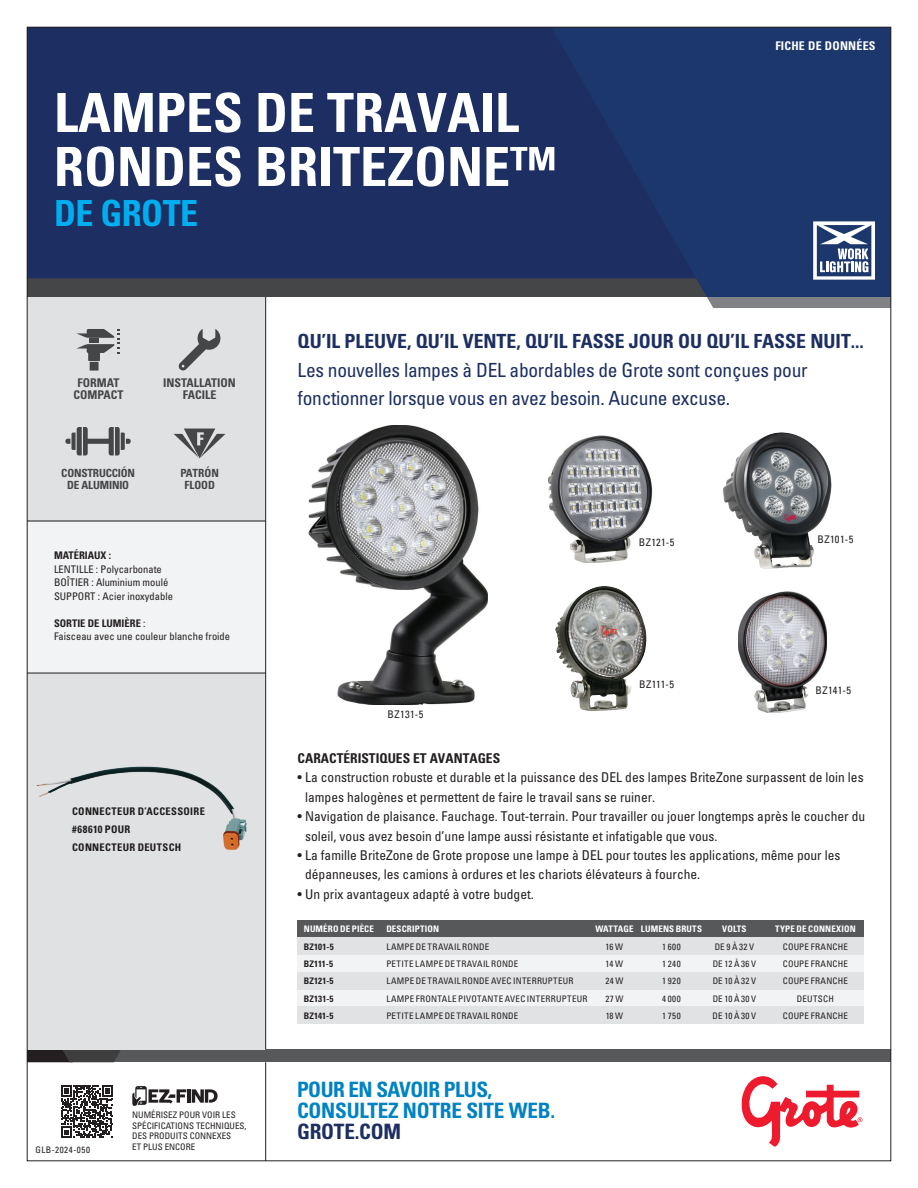
<style>
.page{position:relative;width:918px;height:1188px;background:#fff}
.page>*{position:absolute;margin:0;border:0;box-sizing:border-box;transform-origin:0 0}
.t1{font:700 condensed 54px/54px "Univers LT Std";color:#fff}
.t2{font:700 condensed 36px "Univers LT Std";letter-spacing:-.015em;color:#00aeef}
.t3{font:700 condensed 21.15px/21.1px "Univers LT Std";letter-spacing:-.01em;color:#0082c3}
.t4{font:700 condensed 21.15px "Univers LT Std";letter-spacing:-.01em;color:#1d2f62}
.t5{font:condensed 19.5px/28.5px "Univers LT Std";letter-spacing:-.015em;color:#1d2f62}
.t6{font:700 condensed 19.5px "Univers LT Std";color:#1d2f62}
.t7{font:condensed 13.5px/19.5px "Univers LT Std";color:#231f20}
.t8{font:700 condensed 13.5px "Univers LT Std";color:#231f20}
.t9{font:700 condensed 12px/12px "Univers LT Pro";color:#454647;text-align:center}
.t10{font:700 condensed 12px "Univers LT Std";letter-spacing:.02em;color:#fff}
.t11{font:700 condensed 11.25px/12px "Univers LT Std";letter-spacing:-.015em;color:#454647;text-align:center}
.t12{font:condensed 10.5px/13.5px "Univers LT Std";color:#231f20}
.t13{font:700 condensed 10.5px/17.9px "Univers LT Std";letter-spacing:.03em;color:#231f20}
.t14{font:700 condensed 10.5px "Univers LT Std";color:#231f20}
.t15{font:condensed 9px/10.5px "Univers LT Std";letter-spacing:.015em;color:#231f20}
.t16{font:700 condensed 9px "Univers LT Std";letter-spacing:.015em;color:#fff}
.t17{font:700 condensed 9px "Univers LT Std";letter-spacing:.025em;color:#231f20}
.t18{font:condensed 9px "Univers LT Std";letter-spacing:.065em;color:#231f20}
.t19{font:condensed 7.05px/7.4px "Univers";letter-spacing:.015em;color:#231f20}
.t20{font:700 condensed 7.05px "Univers";letter-spacing:-.015em;color:#231f20}
.s1{font-weight:700}
</style>
<div class="page">
<div style="left:266px;top:27px;width:625px;height:270px;background:#1d2f62"></div>
<div style="left:29px;top:29px;width:237px;height:192px;background:#1d2f62"></div>
<div style="left:27px;top:1050px;width:864px;height:12px;background:#57585a"></div>
<svg style="left:29px;top:1050px;width:92px;height:12px"></svg>
<svg style="left:741px;top:1076px;width:121px;height:71px"></svg>
<svg style="left:132px;top:1086px;width:54px;height:20px"></svg>
<hr style="left:187px;top:1089px;width:4px;height:14px;background:#231f20">
<svg style="left:192px;top:1089px;width:26px;height:14px"></svg>
<div style="left:27px;top:297px;width:239px;height:753px;background:#f2f3f4"></div>
<svg style="left:61px;top:1085px;width:52px;height:53px"></svg>
<div style="left:298px;top:920px;width:566px;height:17px;background:#57585a"></div>
<div style="left:298px;top:937px;width:566px;height:87px;background:#f2f3f4"></div>
<div style="left:298px;top:937px;width:566px;height:18px;background:#e1e2e4"></div>
<div style="left:298px;top:1007px;width:566px;height:17px;background:#e1e2e4"></div>
<div style="left:298px;top:972px;width:566px;height:17px;background:#e1e2e4"></div>
<img style="left:555px;top:586px;width:92px;height:125px">
<img style="left:723px;top:432px;width:109px;height:137px">
<img style="left:738px;top:592px;width:89px;height:121px">
<img style="left:548px;top:436px;width:105px;height:127px">
<img style="left:309px;top:425px;width:179px;height:280px">
<div style="left:27px;top:673px;width:239px;height:377px;background:#e0e1e3"></div>
<div style="left:27px;top:297px;width:239px;height:224px;background:#e0e1e3"></div>
<hr style="left:27px;top:521px;width:239px;height:1px;background:#231f20">
<hr style="left:27px;top:673px;width:239px;height:1px;background:#231f20">
<svg style="left:77px;top:329px;width:43px;height:42px"></svg>
<svg style="left:174px;top:429px;width:52px;height:29px"></svg>
<svg style="left:65px;top:427px;width:66px;height:28px"></svg>
<svg style="left:178px;top:329px;width:42px;height:42px"></svg>
<img style="left:36px;top:766px;width:211px;height:84px">
<svg style="left:29px;top:221px;width:860px;height:87px"></svg>
<hr style="left:265px;top:1062px;width:1px;height:99px;background:#231f20">
<hr style="left:265px;top:297px;width:1px;height:753px;background:#231f20">
<h1 class="t1" style="left:54px;top:86px;width:504px">LAMPES DE TRAVAIL<br>RONDES BRITEZONE™</h1>
<h2 class="t2" style="left:54px;top:192px;width:146px">DE GROTE</h2>
<p class="t10" style="left:775px;top:38px;width:102px">FICHE DE DONNÉES</p>
<p class="t9" style="left:73px;top:376px;width:52px">FORMAT<br>COMPACT</p>
<p class="t11" style="left:61px;top:467px;width:75px">CONSTRUCCIÓN<br>DE ALUMINIO</p>
<p class="t9" style="left:163px;top:376px;width:74px">INSTALLATION<br>FACILE</p>
<p class="t11" style="left:180px;top:467px;width:40px">PATRÓN<br>FLOOD</p>
<p class="t14" style="left:54px;top:549px;width:59px">MATÉRIAUX :</p>
<p class="t12" style="left:54px;top:562px;width:120px">LENTILLE : Polycarbonate<br>BOÎTIER : Aluminium moulé<br>SUPPORT : Acier inoxydable</p>
<p class="t12" style="left:54px;top:616px;width:178px"><span class="s1">SORTIE DE LUMIÈRE</span> :<br>Faisceau avec une couleur blanche froide</p>
<p class="t13" style="left:72px;top:802px;width:134px">CONNECTEUR D’ACCESSOIRE #68610 POUR<br>CONNECTEUR DEUTSCH</p>
<p class="t18" style="left:36px;top:1144px;width:56px">GLB-2024-050</p>
<p class="t15" style="left:132px;top:1110px;width:116px">NUMÉRISEZ POUR VOIR LES<br>SPÉCIFICATIONS TECHNIQUES,<br>DES PRODUITS CONNEXES<br>ET PLUS ENCORE</p>
<p class="t20" style="left:132px;top:1109px;width:82px">SCAN CODE FOR MORE INFO</p>
<p class="t19" style="left:132px;top:1120px;width:96px">BALAYER LE CODE POUR DE PLUS<br>AMPLES RENSEIGNEMENTS</p>
<p class="t19" style="left:132px;top:1137px;width:79px">ESCANEAR CÓDIGO PARA<br>VER MÁS INFORMACIÓN</p>
<h3 class="t6" style="left:298px;top:329px;width:568px">QU’IL PLEUVE, QU’IL VENTE, QU’IL FASSE JOUR OU QU’IL FASSE NUIT...</h3>
<h3 class="t5" style="left:298px;top:355px;width:512px">Les nouvelles lampes à DEL abordables de Grote sont conçues pour fonctionner lorsque vous en avez besoin. Aucune excuse.</h3>
<p class="t12" style="left:388px;top:707px;width:37px">BZ131-5</p>
<p class="t12" style="left:639px;top:535px;width:37px">BZ121-5</p>
<p class="t12" style="left:639px;top:677px;width:37px">BZ111-5</p>
<p class="t12" style="left:818px;top:532px;width:37px">BZ101-5</p>
<p class="t12" style="left:815px;top:683px;width:37px">BZ141-5</p>
<p class="t8" style="left:298px;top:749px;width:204px">CARACTÉRISTIQUES ET AVANTAGES</p>
<p class="t7" style="left:305px;top:767px;width:560px;text-indent:-7px">• La construction robuste et durable et la puissance des DEL des lampes BriteZone surpassent de loin les lampes halogènes et permettent de faire le travail sans se ruiner.</p>
<p class="t7" style="left:305px;top:806px;width:562px;text-indent:-7px">• Navigation de plaisance. Fauchage. Tout-terrain. Pour travailler ou jouer longtemps après le coucher du soleil, vous avez besoin d’une lampe aussi résistante et infatigable que vous.</p>
<p class="t7" style="left:305px;top:845px;width:537px;text-indent:-7px">• La famille BriteZone de Grote propose une lampe à DEL pour toutes les applications, même pour les dépanneuses, les camions à ordures et les chariots élévateurs à fourche.</p>
<p class="t7" style="left:298px;top:884px;width:238px">• Un prix avantageux adapté à votre budget.</p>
<p class="t16" style="left:304px;top:924px;width:72px">NUMÉRO DE PIÈCE</p>
<p class="t16" style="left:386px;top:924px;width:54px">DESCRIPTION</p>
<p class="t16" style="left:595px;top:924px;width:108px">WATTAGE LUMENS BRUTS</p>
<p class="t16" style="left:722px;top:924px;width:26px">VOLTS</p>
<p class="t16" style="left:775px;top:924px;width:82px">TYPE DE CONNEXION</p>
<p class="t17" style="left:304px;top:941px;width:31px">BZ101-5</p>
<p class="t15" style="left:386px;top:941px;width:105px">LAMPE DE TRAVAIL RONDE</p>
<p class="t15" style="left:606px;top:941px;width:19px">16 W</p>
<p class="t15" style="left:662px;top:941px;width:20px">1 600</p>
<p class="t15" style="left:715px;top:941px;width:41px">DE 9 À 32 V</p>
<p class="t15" style="left:783px;top:941px;width:67px">COUPE FRANCHE</p>
<p class="t17" style="left:304px;top:958px;width:31px">BZ111-5</p>
<p class="t15" style="left:386px;top:958px;width:133px">PETITE LAMPE DE TRAVAIL RONDE</p>
<p class="t15" style="left:606px;top:958px;width:19px">14 W</p>
<p class="t15" style="left:662px;top:958px;width:20px">1 240</p>
<p class="t15" style="left:713px;top:958px;width:45px">DE 12 À 36 V</p>
<p class="t15" style="left:783px;top:958px;width:67px">COUPE FRANCHE</p>
<p class="t17" style="left:304px;top:976px;width:31px">BZ121-5</p>
<p class="t15" style="left:386px;top:976px;width:189px">LAMPE DE TRAVAIL RONDE AVEC INTERRUPTEUR</p>
<p class="t15" style="left:606px;top:976px;width:19px">24 W</p>
<p class="t15" style="left:662px;top:976px;width:20px">1 920</p>
<p class="t15" style="left:713px;top:976px;width:45px">DE 10 À 32 V</p>
<p class="t15" style="left:783px;top:976px;width:67px">COUPE FRANCHE</p>
<p class="t17" style="left:304px;top:993px;width:31px">BZ131-5</p>
<p class="t15" style="left:386px;top:993px;width:203px">LAMPE FRONTALE PIVOTANTE AVEC INTERRUPTEUR</p>
<p class="t15" style="left:605px;top:993px;width:20px">27 W</p>
<p class="t15" style="left:662px;top:993px;width:20px">4 000</p>
<p class="t15" style="left:713px;top:993px;width:45px">DE 10 À 30 V</p>
<p class="t15" style="left:797px;top:993px;width:38px">DEUTSCH</p>
<p class="t17" style="left:304px;top:1010px;width:31px">BZ141-5</p>
<p class="t15" style="left:386px;top:1010px;width:133px">PETITE LAMPE DE TRAVAIL RONDE</p>
<p class="t15" style="left:606px;top:1010px;width:19px">18 W</p>
<p class="t15" style="left:662px;top:1010px;width:20px">1 750</p>
<p class="t15" style="left:713px;top:1010px;width:45px">DE 10 À 30 V</p>
<p class="t15" style="left:783px;top:1010px;width:67px">COUPE FRANCHE</p>
<h3 class="t3" style="left:297px;top:1079px;width:260px">POUR EN SAVOIR PLUS,<br>CONSULTEZ NOTRE SITE WEB.</h3>
<h3 class="t4" style="left:297px;top:1119px;width:106px">GROTE.COM</h3>
</div>
